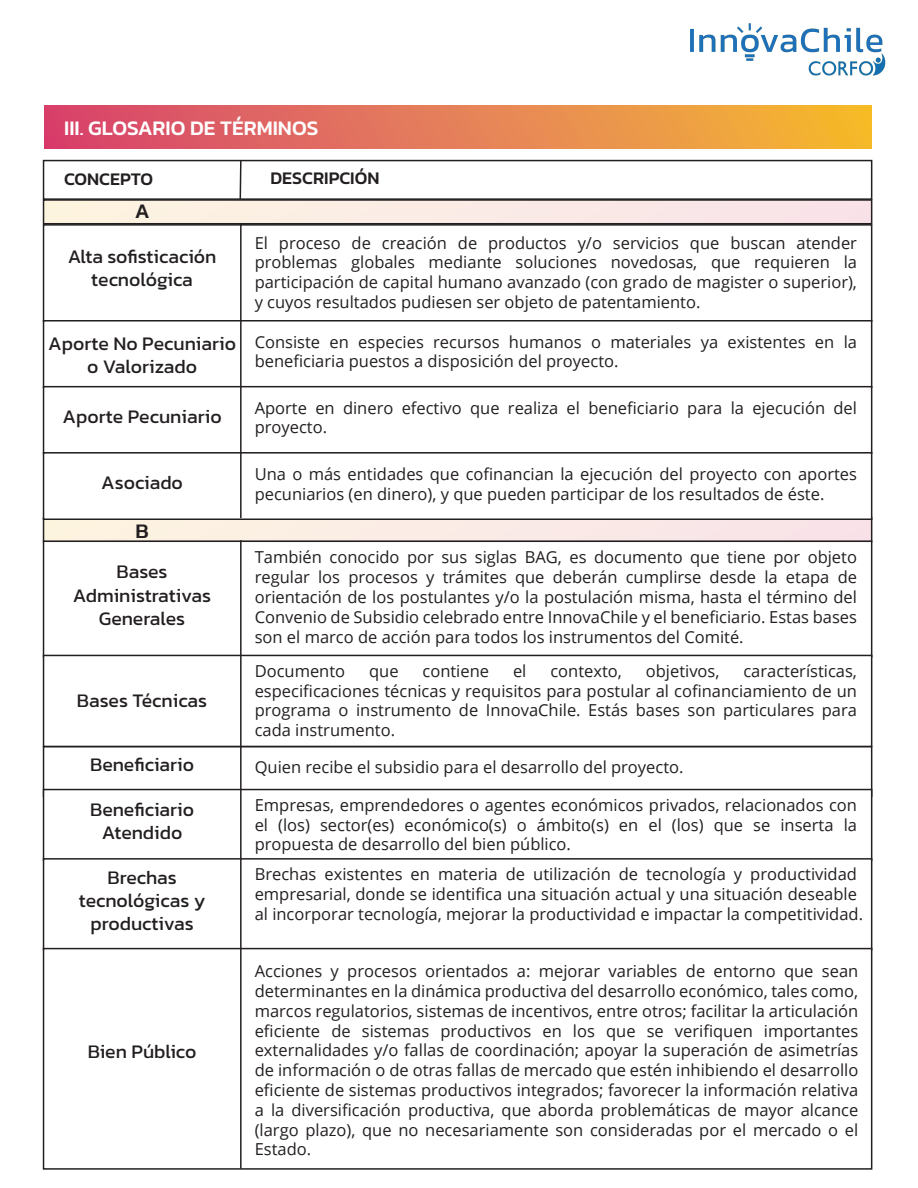
<style>
.page{position:relative;width:918px;height:1188px;background:#fff}
.page>*{position:absolute;margin:0;border:0;box-sizing:border-box;transform-origin:0 0}
.t1{font:500 21px "Kanit";color:#fff}
.t2{font:500 21px "Kanit";color:#231f20}
.t3{font:19.5px/23.4px "Kanit";color:#231f20;text-align:center}
.t4{font:500 18px "Kanit";color:#231f20}
.t5{font:16.5px/19.8px "Open Sans";color:#231f20;text-align:justify}
</style>
<div class="page">
<div style="left:43px;top:200px;width:827px;height:25px;background:#fbece6"></div>
<div style="left:43px;top:518px;width:827px;height:24px;background:#faebe6"></div>
<div style="left:43px;top:160px;width:829px;height:40px;background:#fff;border:2px solid #231f20"></div>
<div style="left:43px;top:224px;width:829px;height:98px;background:#fff;border:2px solid #231f20"></div>
<div style="left:43px;top:320px;width:829px;height:68px;background:#fff;border:2px solid #231f20"></div>
<div style="left:43px;top:199px;width:829px;height:25px;border:2px solid #231f20"></div>
<div style="left:44px;top:105px;width:828px;height:44px;background:linear-gradient(to right,#d74274,#f5bc34)"></div>
<svg style="left:239px;top:159px;width:3px;height:41px"></svg>
<div style="left:43px;top:386px;width:829px;height:68px;background:#fff;border:2px solid #231f20"></div>
<div style="left:43px;top:452px;width:829px;height:68px;background:#fff;border:2px solid #231f20"></div>
<hr style="left:240px;top:224px;width:2px;height:294px;background:#231f20">
<div style="left:43px;top:541px;width:829px;height:117px;background:#fff;border:2px solid #231f20"></div>
<div style="left:43px;top:655px;width:829px;height:92px;background:#fff;border:2px solid #231f20"></div>
<div style="left:43px;top:746px;width:829px;height:51px;background:#fff;border:2px solid #231f20"></div>
<div style="left:43px;top:789px;width:829px;height:72px;background:#fff;border:2px solid #231f20"></div>
<div style="left:43px;top:858px;width:829px;height:93px;background:#fff;border:2px solid #231f20"></div>
<div style="left:43px;top:948px;width:829px;height:222px;background:#fff;border:2px solid #231f20"></div>
<hr style="left:240px;top:540px;width:2px;height:629px;background:#231f20">
<img style="left:676px;top:23px;width:210px;height:90px">
<p class="t1" style="left:64px;top:112px;width:256px">III. GLOSARIO DE TÉRMINOS</p>
<p class="t4" style="left:64px;top:166px;width:91px">CONCEPTO</p>
<p class="t2" style="left:135px;top:196px;width:16px">A</p>
<p class="t4" style="left:270px;top:164px;width:110px">DESCRIPCIÓN</p>
<p class="t3" style="left:68px;top:244px;width:150px">Alta sofisticación tecnológica</p>
<p class="t3" style="left:48px;top:331px;width:189px">Aporte No Pecuniario o Valorizado</p>
<p class="t5" style="left:255px;top:232px;width:604px">El proceso de creación de productos y/o servicios que buscan atender problemas globales mediante soluciones novedosas, que requieren la participación de capital humano avanzado (con grado de magister o superior), y cuyos resultados pudiesen ser objeto de patentamiento.</p>
<p class="t5" style="left:255px;top:331px;width:604px">Consiste en especies recursos humanos o materiales ya existentes en la beneficiaria puestos a disposición del proyecto.</p>
<p class="t3" style="left:63px;top:405px;width:161px">Aporte Pecuniario</p>
<p class="t5" style="left:255px;top:397px;width:604px">Aporte en dinero efectivo que realiza el beneficiario para la ejecución del proyecto.</p>
<p class="t3" style="left:101px;top:471px;width:83px">Asociado</p>
<p class="t5" style="left:255px;top:463px;width:604px">Una o más entidades que cofinancian la ejecución del proyecto con aportes pecuniarios (en dinero), y que pueden participar de los resultados de éste.</p>
<p class="t2" style="left:136px;top:515px;width:15px">B</p>
<p class="t3" style="left:73px;top:560px;width:140px">Bases<br>Administrativas<br>Generales</p>
<p class="t3" style="left:77px;top:688px;width:132px">Bases Técnicas</p>
<p class="t5" style="left:255px;top:547px;width:604px">También conocido por sus siglas BAG, es documento que tiene por objeto regular los procesos y trámites que deberán cumplirse desde la etapa de orientación de los postulantes y/o la postulación misma, hasta el término del Convenio de Subsidio celebrado entre InnovaChile y el beneficiario. Estas bases son el marco de acción para todos los instrumentos del Comité.</p>
<p class="t5" style="left:255px;top:661px;width:92px">Documento</p>
<p class="t5" style="left:369px;top:661px;width:31px">que</p>
<p class="t5" style="left:423px;top:661px;width:68px">contiene</p>
<p class="t5" style="left:513px;top:661px;width:15px">el</p>
<p class="t5" style="left:550px;top:661px;width:73px">contexto,</p>
<p class="t5" style="left:646px;top:661px;width:75px">objetivos,</p>
<p class="t5" style="left:255px;top:661px;width:604px;text-indent:489px">características, especificaciones técnicas y requisitos para postular al cofinanciamiento de un programa o instrumento de InnovaChile. Estás bases son particulares para cada instrumento.</p>
<p class="t3" style="left:90px;top:753px;width:106px">Beneficiario</p>
<p class="t5" style="left:255px;top:756px;width:430px">Quien recibe el subsidio para el desarrollo del proyecto.</p>
<p class="t3" style="left:90px;top:797px;width:106px">Beneficiario<br>Atendido</p>
<p class="t5" style="left:255px;top:795px;width:604px">Empresas, emprendedores o agentes económicos privados, relacionados con el (los) sector(es) económico(s) o ámbito(s) en el (los) que se inserta la propuesta de desarrollo del bien público.</p>
<p class="t3" style="left:79px;top:865px;width:128px">Brechas tecnológicas y productivas</p>
<p class="t5" style="left:255px;top:864px;width:610px;text-align:left">Brechas existentes en materia de utilización de tecnología y productividad empresarial, donde se identifica una situación actual y una situación deseable al incorporar tecnología, mejorar la productividad e impactar la competitividad.</p>
<p class="t3" style="left:88px;top:1040px;width:110px">Bien Público</p>
<p class="t5" style="left:255px;top:961px;width:605px">Acciones y procesos orientados a: mejorar variables de entorno que sean determinantes en la dinámica productiva del desarrollo económico, tales como, marcos regulatorios, sistemas de incentivos, entre otros; facilitar la articulación eficiente de sistemas productivos en los que se verifiquen importantes externalidades y/o fallas de coordinación; apoyar la superación de asimetrías de información o de otras fallas de mercado que estén inhibiendo el desarrollo eficiente de sistemas productivos integrados; favorecer la información relativa a la diversificación productiva, que aborda problemáticas de mayor alcance (largo plazo), que no necesariamente son consideradas por el mercado o el Estado.</p>
</div>
